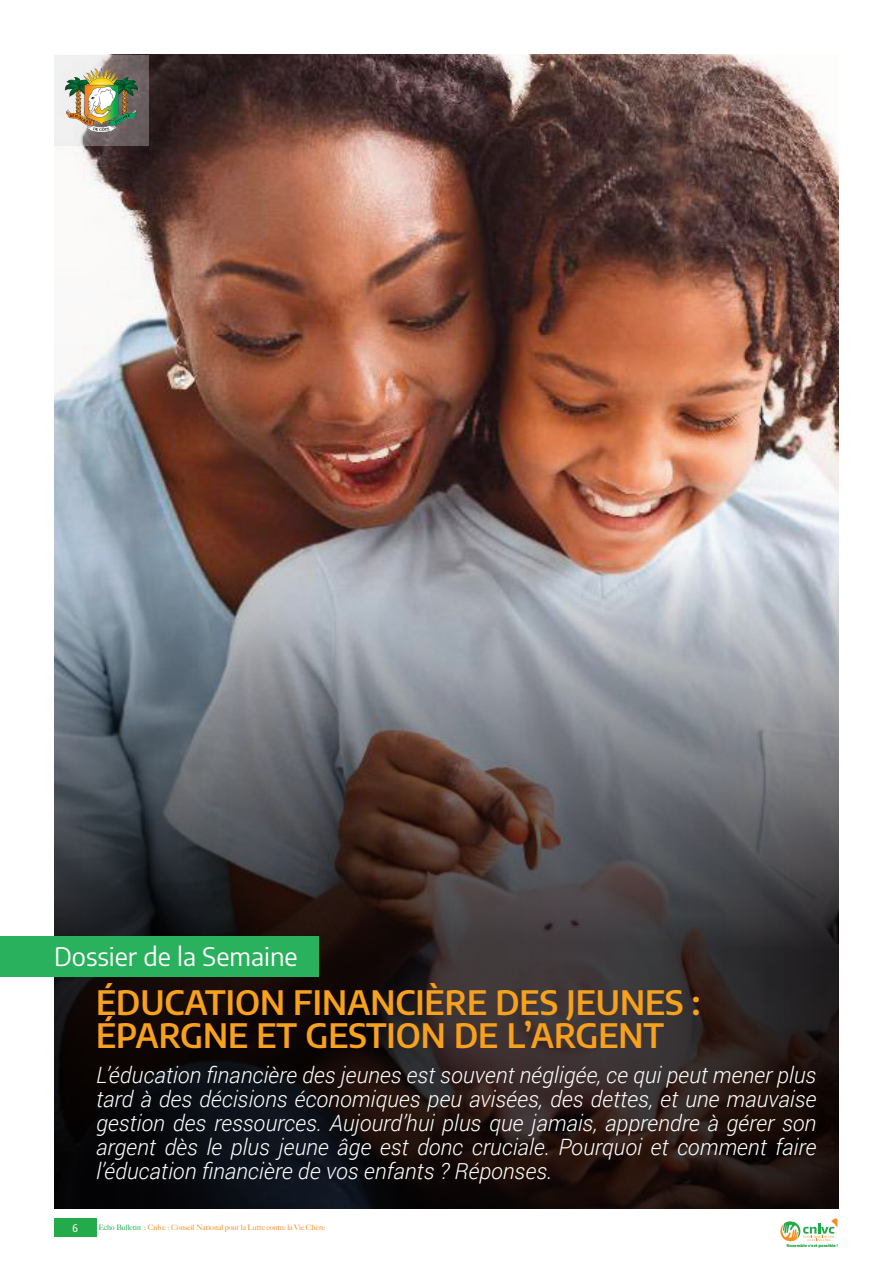
<style>
.page{position:relative;width:893px;height:1263px;background:#fff}
.page>*{position:absolute;margin:0;border:0;box-sizing:border-box;transform-origin:0 0}
.t1{font:600 33px/33px "Encode Sans";color:#f8a11c}
.t2{font:25.5px "Encode Sans";color:#fff}
.t3{font:italic 300 22.5px/24px "Roboto";color:#fff;text-align:justify}
.t4{font:500 10.5px "Encode Sans Compressed";color:#fff}
.t5{font:500 7.5px "Big Caslon";color:#f28f23}
.t6{font:900 3.9px "Montserrat";color:#23aa4a}
.s1{color:#23aa4a}
</style>
<div class="page">
<div style="left:54px;top:1218px;width:42px;height:19px;background:#23aa4a"></div>
<svg style="left:780px;top:1218px;width:57px;height:24px"></svg>
<img style="left:73px;top:54px;width:766px;height:290px">
<img style="left:54px;top:344px;width:785px;height:864px">
<svg style="left:54px;top:55px;width:95px;height:91px"></svg>
<img style="left:65px;top:69px;width:73px;height:63px">
<div style="left:0;top:937px;width:319px;height:40px;background:#29b15d"></div>
<p class="t2" style="left:54px;top:939px;width:245px">Dossier de la Semaine</p>
<h1 class="t1" style="left:96px;top:984px;width:606px">ÉDUCATION FINANCIÈRE DES JEUNES :<br>ÉPARGNE ET GESTION DE L’ARGENT</h1>
<p class="t3" style="left:96px;top:1062px;width:722px">L’éducation financière des jeunes est souvent négligée, ce qui peut mener plus tard à des décisions économiques peu avisées, des dettes, et une mauvaise gestion des ressources. Aujourd’hui plus que jamais, apprendre à gérer son argent dès le plus jeune âge est donc cruciale. Pourquoi et comment faire l’éducation financière de vos enfants ? Réponses.</p>
<p class="t4" style="left:72px;top:1221px;width:7px">6</p>
<p class="t5" style="left:98px;top:1221px;width:228px"><span class="s1">Echo Bulletin :</span> Cnlvc : Conseil National pour la Lutte contre la Vie Chère</p>
<p class="t6" style="left:787px;top:1243px;width:53px">Ensemble c’est possible !</p>
</div>
